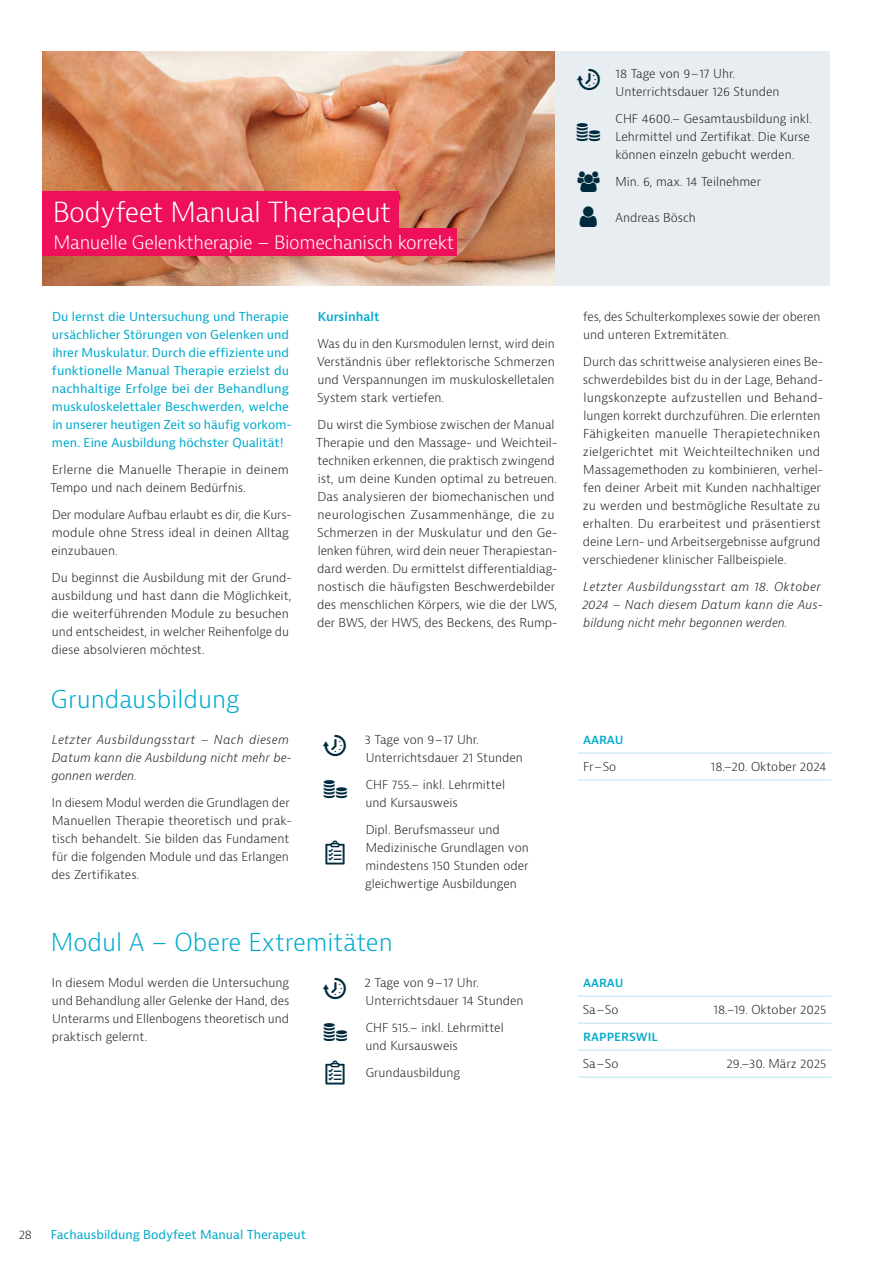
<style>
.page{position:relative;width:893px;height:1263px;background:#fff}
.page>*{position:absolute;margin:0;border:0;box-sizing:border-box;transform-origin:0 0}
.t1{font:300 27px "Bernina Sans";letter-spacing:-.02em;color:#fff}
.t2{font:300 24px "Bernina Sans";color:#00abcd}
.t3{font:300 18px "Bernina Sans";letter-spacing:-.02em;color:#fff}
.t4{font:300 12px/18px "Bernina Sans";color:#231f20}
.t5{font:12px/18px "Bernina Sans";color:#00abcd}
.t6{font:italic 300 12px/18px "Bernina Sans";letter-spacing:.005em;color:#231f20}
.t7{font:600 12px "Bernina Sans";color:#00abcd}
</style>
<div class="page">
<hr style="left:578px;top:753px;width:90px;height:1px;background:#bae4ef">
<hr style="left:668px;top:753px;width:163px;height:1px;background:#bae4ef">
<hr style="left:578px;top:780px;width:90px;height:1px;background:#bae4ef">
<hr style="left:668px;top:780px;width:163px;height:1px;background:#bae4ef">
<hr style="left:578px;top:996px;width:90px;height:1px;background:#bae4ef">
<hr style="left:668px;top:996px;width:163px;height:1px;background:#bae4ef">
<hr style="left:578px;top:1023px;width:90px;height:1px;background:#bae4ef">
<hr style="left:668px;top:1023px;width:163px;height:1px;background:#bae4ef">
<hr style="left:578px;top:1050px;width:90px;height:1px;background:#bae4ef">
<hr style="left:668px;top:1050px;width:163px;height:1px;background:#bae4ef">
<hr style="left:578px;top:1077px;width:90px;height:1px;background:#bae4ef">
<hr style="left:668px;top:1077px;width:163px;height:1px;background:#bae4ef">
<img style="left:42px;top:51px;width:514px;height:234px">
<div style="left:556px;top:51px;width:274px;height:234px;background:#e7edf0"></div>
<div style="left:42px;top:192px;width:357px;height:40px;background:#ee1059"></div>
<div style="left:42px;top:229px;width:415px;height:27px;background:#ee1059"></div>
<p class="t4" style="left:616px;top:65px;width:165px">18 Tage von 9–17 Uhr.<br>Unterrichtsdauer 126 Stunden</p>
<p class="t4" style="left:616px;top:110px;width:198px">CHF 4600.– Gesamtausbildung inkl.<br>Lehrmittel und Zertifikat. Die Kurse können einzeln gebucht werden.</p>
<p class="t4" style="left:616px;top:173px;width:147px">Min. 6, max. 14 Teilnehmer</p>
<h1 class="t1" style="left:53px;top:194px;width:340px">Bodyfeet Manual Therapeut</h1>
<p class="t4" style="left:616px;top:209px;width:82px">Andreas Bösch</p>
<h3 class="t3" style="left:54px;top:231px;width:402px">Manuelle Gelenktherapie – Biomechanisch korrekt</h3>
<p class="t5" style="left:52px;top:308px;width:241px">Du lernst die Untersuchung und Therapie ursächlicher Störungen von Gelenken und ihrer Muskulatur. Durch die effiziente und funktionelle Manual Therapie erzielst du nachhaltige Erfolge bei der Behandlung muskuloskelettaler Beschwerden, welche in unserer heutigen Zeit so häufig vorkom&shy;men. Eine Ausbildung höchster Qualität!</p>
<p class="t4" style="left:51px;top:461px;width:240px">Erlerne die Manuelle Therapie in deinem<br>Tempo und nach deinem Bedürfnis.</p>
<p class="t4" style="left:52px;top:506px;width:242px">Der modulare Aufbau erlaubt es dir, die Kurs&shy;module ohne Stress ideal in deinen Alltag einzubauen.</p>
<p class="t4" style="left:52px;top:569px;width:242px">Du beginnst die Ausbildung mit der Grund&shy;ausbildung und hast dann die Möglichkeit, die weiterführenden Module zu besuchen und entscheidest, in welcher Reihenfolge du diese absolvieren möchtest.</p>
<h2 class="t2" style="left:51px;top:683px;width:190px">Grundausbildung</h2>
<p class="t6" style="left:51px;top:731px;width:242px">Letzter Ausbildungsstart – Nach diesem<br>Datum kann die Ausbildung nicht mehr be&shy;gonnen werden.</p>
<p class="t4" style="left:52px;top:794px;width:242px">In diesem Modul werden die Grundlagen der Manuellen Therapie theoretisch und prak&shy;tisch behandelt. Sie bilden das Fundament für die folgenden Module und das Erlangen des Zertifikates.</p>
<p class="t7" style="left:318px;top:309px;width:63px">Kursinhalt</p>
<p class="t4" style="left:317px;top:335px;width:239px;text-align:justify">Was du in den Kursmodulen lernst, wird dein Verständnis über reflektorische Schmerzen und Verspannungen im muskuloskelletalen System stark vertiefen.</p>
<p class="t4" style="left:316px;top:416px;width:243px">Du wirst die Symbiose zwischen der Manual Therapie und den Massage- und Weichteil&shy;techniken erkennen, die praktisch zwingend ist, um deine Kunden optimal zu betreuen.<br>Das analysieren der biomechanischen und neurologischen Zusammenhänge, die zu Schmerzen in der Muskulatur und den Ge&shy;lenken führen, wird dein neuer Therapiestan&shy;dard werden. Du ermittelst differentialdiag&shy;nostisch die häufigsten Beschwerdebilder des menschlichen Körpers, wie die der LWS, der BWS, der HWS, des Beckens, des Rump-</p>
<p class="t4" style="left:365px;top:731px;width:160px">3 Tage von 9–17 Uhr.<br>Unterrichtsdauer 21 Stunden</p>
<p class="t4" style="left:365px;top:776px;width:141px">CHF 755.– inkl. Lehrmittel und Kursausweis</p>
<p class="t4" style="left:365px;top:821px;width:165px">Dipl. Berufsmasseur und<br>Medizinische Grundlagen von mindestens 150 Stunden oder gleichwertige Ausbildungen</p>
<h2 class="t2" style="left:51px;top:926px;width:343px">Modul A – Obere Extremitäten</h2>
<p class="t4" style="left:52px;top:974px;width:239px;text-align:justify">In diesem Modul werden die Untersuchung und Behandlung aller Gelenke der Hand, des Unterarms und Ellenbogens theoretisch und praktisch gelernt.</p>
<p class="t4" style="left:365px;top:974px;width:160px">2 Tage von 9–17 Uhr.<br>Unterrichtsdauer 14 Stunden</p>
<p class="t4" style="left:365px;top:1019px;width:140px">CHF 515.– inkl. Lehrmittel und Kursausweis</p>
<p class="t4" style="left:366px;top:1064px;width:96px">Grundausbildung</p>
<p class="t4" style="left:583px;top:308px;width:239px">fes, des Schulterkomplexes sowie der oberen und unteren Extremitäten.</p>
<p class="t4" style="left:583px;top:353px;width:242px">Durch das schrittweise analysieren eines Be&shy;schwerdebildes bist du in der Lage, Behand&shy;lungskonzepte aufzustellen und Behand&shy;lungen korrekt durchzuführen. Die erlernten Fähigkeiten manuelle Therapietechniken zielgerichtet mit Weichteiltechniken und Massagemethoden zu kombinieren, verhel&shy;fen deiner Arbeit mit Kunden nachhaltiger zu werden und bestmögliche Resultate zu erhalten. Du erarbeitest und präsentierst deine Lern- und Arbeitsergebnisse aufgrund verschiedener klinischer Fallbeispiele.</p>
<p class="t6" style="left:582px;top:578px;width:242px">Letzter Ausbildungsstart am 18. Oktober<br>2024 – Nach diesem Datum kann die Aus&shy;bildung nicht mehr begonnen werden.</p>
<p class="t7" style="left:583px;top:732px;width:42px">AARAU</p>
<p class="t4" style="left:583px;top:758px;width:35px">Fr–So</p>
<p class="t4" style="left:711px;top:758px;width:117px">18.–20. Oktober 2024</p>
<p class="t7" style="left:583px;top:975px;width:42px">AARAU</p>
<p class="t4" style="left:583px;top:1001px;width:37px">Sa–So</p>
<p class="t4" style="left:714px;top:1001px;width:114px">18.–19. Oktober 2025</p>
<p class="t7" style="left:583px;top:1029px;width:76px">RAPPERSWIL</p>
<p class="t4" style="left:583px;top:1055px;width:37px">Sa–So</p>
<p class="t4" style="left:727px;top:1055px;width:101px">29.–30. März 2025</p>
<p class="t4" style="left:19px;top:1226px;width:15px">28</p>
<p class="t5" style="left:51px;top:1226px;width:257px">Fachausbildung Bodyfeet Manual Therapeut</p>
</div>
